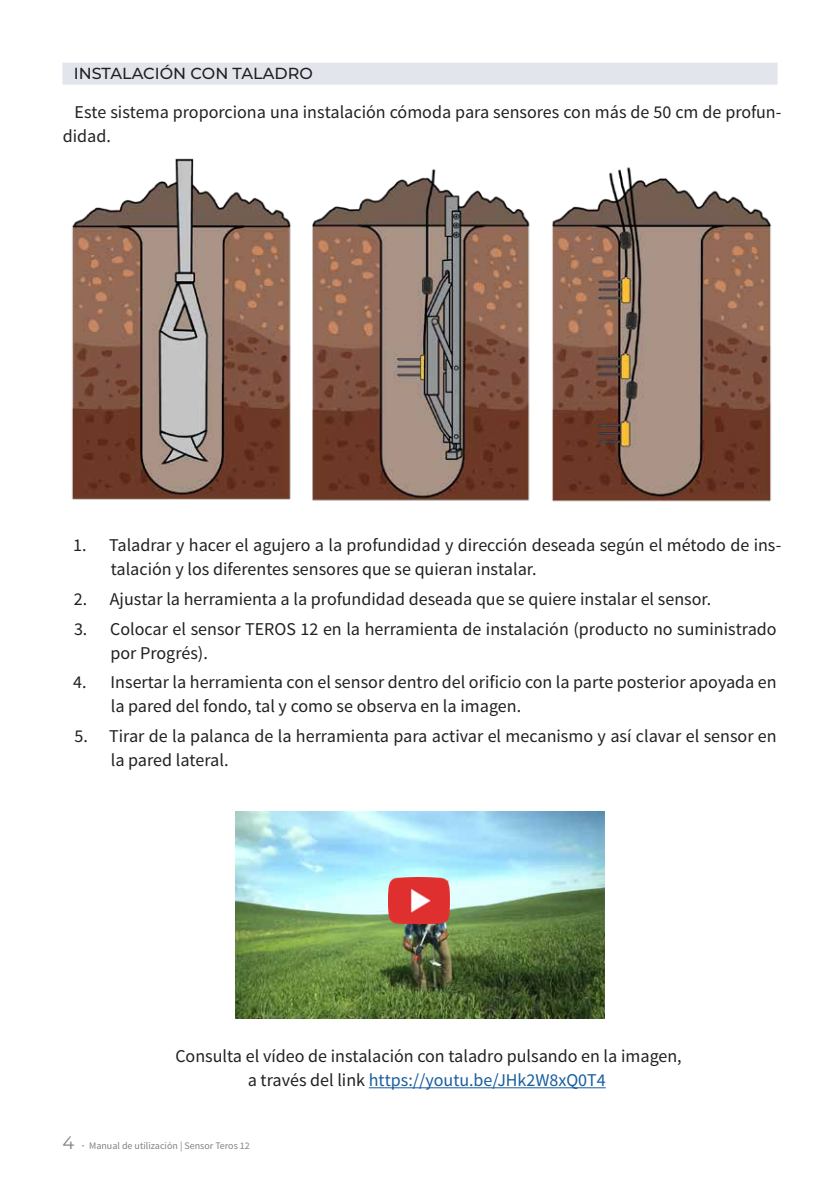
<style>
.page{position:relative;width:840px;height:1191px;background:#fff}
.page>*{position:absolute;margin:0;border:0;box-sizing:border-box;transform-origin:0 0}
.t1{font:18px/24px "Source Sans Pro";color:#231f20}
.t2{font:500 16px "Montserrat";color:#231f20}
.t3{font:10px "Source Sans Pro";color:#808285}
.s1{color:#175d9e}
.s2{font-family:"Montserrat";font-size:18px}
.s3{font-weight:600}
</style>
<div class="page">
<div style="left:62px;top:63px;width:715px;height:22px;background:#e3e5ed"></div>
<img style="left:71px;top:158px;width:220px;height:342px">
<img style="left:312px;top:169px;width:218px;height:332px">
<img style="left:552px;top:167px;width:220px;height:335px">
<hr style="left:368px;top:1087px;width:237px;height:1px;background:#175d9e">
<img style="left:235px;top:811px;width:369px;height:207px">
<img style="left:388px;top:877px;width:61px;height:46px">
<p class="t2" style="left:74px;top:62px;width:240px">INSTALACIÓN CON TALADRO</p>
<p class="t1" style="left:63px;top:100px;width:719px;text-indent:12px">Este sistema proporciona una instalación cómoda para sensores con más de 50 cm de profun&shy;didad.</p>
<p class="t1" style="left:111px;top:533px;width:671px;text-indent:-38px">1. Taladrar y hacer el agujero a la profundidad y dirección deseada según el método de ins&shy;talación y los diferentes sensores que se quieran instalar.</p>
<p class="t1" style="left:74px;top:587px;width:638px">2. Ajustar la herramienta a la profundidad deseada que se quiere instalar el sensor.</p>
<p class="t1" style="left:110px;top:617px;width:667px;text-indent:-36px">3. Colocar el sensor TEROS 12 en la herramienta de instalación (producto no suministrado por Progrés).</p>
<p class="t1" style="left:111px;top:670px;width:667px;text-indent:-37px">4. Insertar la herramienta con el sensor dentro del orificio con la parte posterior apoyada en la pared del fondo, tal y como se observa en la imagen.</p>
<p class="t1" style="left:111px;top:724px;width:667px;text-indent:-36px">5. Tirar de la palanca de la herramienta para activar el mecanismo y así clavar el sensor en la pared lateral.</p>
<p class="t1" style="left:175px;top:1044px;width:507px;text-align:center">Consulta el vídeo de instalación con taladro pulsando en la imagen, a través del link <span class="s1">https://youtu.be/JHk2W8xQ0T4</span></p>
<p class="t3" style="left:62px;top:1139px;width:189px"><span class="s2">4</span> <span class="s3">·</span> Manual de utilización | Sensor Teros 12</p>
</div>
